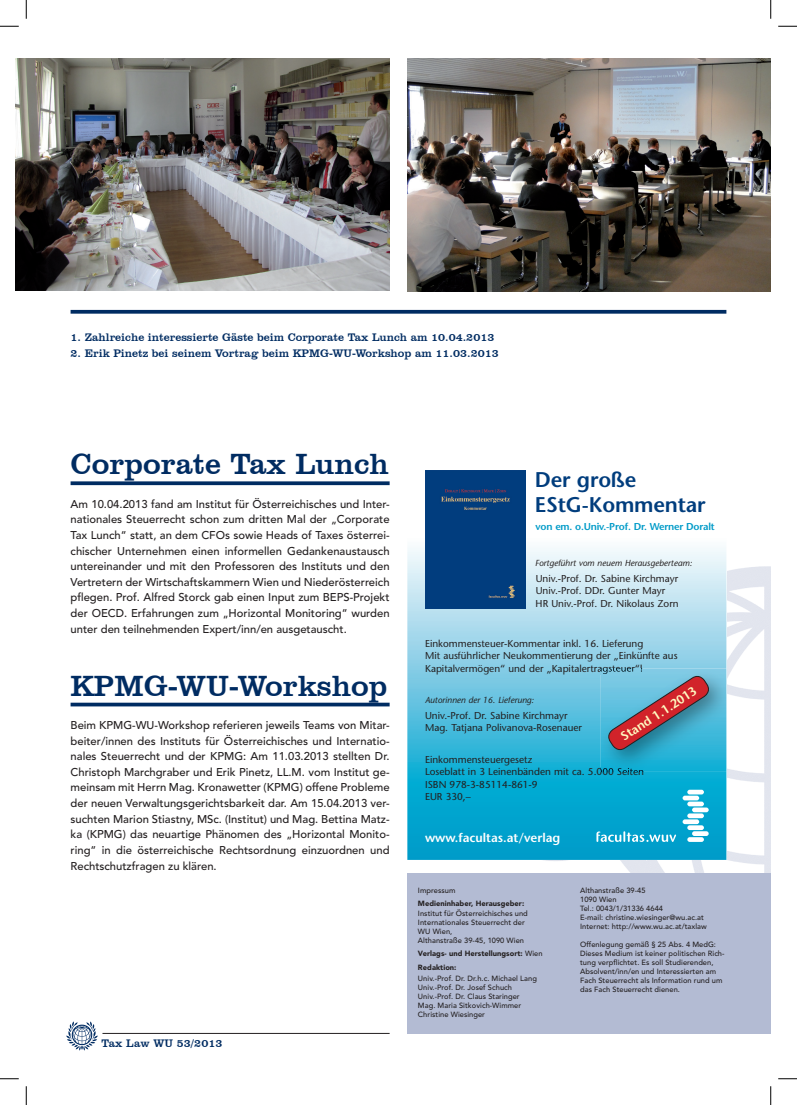
<style>
.page{position:relative;width:797px;height:1105px;background:#fff}
.page>*{position:absolute;margin:0;border:0;box-sizing:border-box;transform-origin:0 0}
.t1{font:30px "Clarendon BT";color:#002c62}
.t2{font:600 21.25px/25px "Stone Sans";letter-spacing:-.01em;color:#013d7d}
.t3{font:600 12.5px "Stone Sans";color:#fff}
.t4{font:600 12.5px "Stone Sans";color:#fffac1}
.t5{font:500 11.25px/15.6px "Avenir LT Std";color:#231f20;text-align:justify}
.t6{font:11.25px "Clarendon BT";color:#002c62}
.t7{font:10px/12.5px "Stone Sans";color:#231f20}
.t8{font:600 10px "Stone Sans";letter-spacing:-.02em;color:#009bc8}
.t9{font:italic 8.75px "Stone Sans";color:#231f20}
.t10{font:500 7.5px/9px "Avenir LT Std";letter-spacing:.005em;color:#231f20}
.t11{font:900 7.5px/14.4px "Avenir LT Std";letter-spacing:.005em;color:#231f20}
.s1{font-weight:500}
</style>
<div class="page">
<img style="left:544px;top:562px;width:226px;height:311px">
<hr style="left:102px;top:1033px;width:287px;height:1px;background:#231f20">
<img style="left:66px;top:1021px;width:32px;height:30px">
<svg style="left:71px;top:310px;width:655px;height:4px;background:#153d6f"></svg>
<svg style="left:71px;top:481px;width:318px;height:4px"></svg>
<hr style="left:71px;top:703px;width:318px;height:3px;background:#002c62">
<div style="left:407px;top:873px;width:363px;height:161px;background:#b3bbd3"></div>
<img style="left:16px;top:58px;width:373px;height:232px">
<img style="left:407px;top:58px;width:363px;height:233px">
<svg style="left:407px;top:536px;width:319px;height:324px;background:#65c5e0"></svg>
<svg style="left:596px;top:831px;width:80px;height:11px"></svg>
<div style="left:682px;top:819px;width:17px;height:5px;background:#fff;border-radius:2px"></div>
<div style="left:687px;top:825px;width:17px;height:5px;background:#fff;border-radius:2px"></div>
<div style="left:692px;top:831px;width:16px;height:5px;background:#fff;border-radius:2px"></div>
<div style="left:687px;top:837px;width:17px;height:5px;background:#fff;border-radius:2px"></div>
<hr style="left:682px;top:796px;width:17px;height:4px;background:#fff;border-radius:2px">
<hr style="left:687px;top:790px;width:17px;height:4px;background:#fff;border-radius:2px">
<hr style="left:687px;top:802px;width:17px;height:4px;background:#fff;border-radius:2px">
<div style="left:692px;top:807px;width:16px;height:5px;background:#fff;border-radius:2px"></div>
<div style="left:687px;top:813px;width:17px;height:5px;background:#fff;border-radius:2px"></div>
<div style="left:425px;top:470px;width:100px;height:138px;background:#013d7e"></div>
<img style="left:601px;top:668px;width:125px;height:104px">
<img style="left:601px;top:668px;width:41px;height:6px">
<img style="left:601px;top:768px;width:42px;height:4px">
<svg style="left:605px;top:673px;width:106px;height:80px;background:#71889e"></svg>
<svg style="left:0;top:25px;width:19px;height:2px"></svg>
<svg style="left:778px;top:25px;width:19px;height:2px"></svg>
<svg style="left:0;top:1078px;width:19px;height:1px"></svg>
<svg style="left:778px;top:1078px;width:19px;height:1px"></svg>
<svg style="left:25px;top:0;width:2px;height:19px"></svg>
<svg style="left:25px;top:1086px;width:2px;height:19px"></svg>
<svg style="left:770px;top:0;width:1px;height:19px"></svg>
<svg style="left:770px;top:1086px;width:1px;height:19px"></svg>
<p class="t6" style="left:71px;top:330px;width:425px">1. Zahlreiche interessierte Gäste beim Corporate Tax Lunch am 10.04.2013</p>
<p class="t6" style="left:71px;top:346px;width:430px">2. Erik Pinetz bei seinem Vortrag beim KPMG-WU-Workshop am 11.03.2013</p>
<h1 class="t1" style="left:71px;top:445px;width:320px">Corporate Tax Lunch</h1>
<p class="t5" style="left:71px;top:496px;width:320px">Am 10.04.2013 fand am Institut für Österreichisches und Inter&shy;nationales Steuerrecht schon zum dritten Mal der „Corporate Tax Lunch“ statt, an dem CFOs sowie Heads of Taxes österrei&shy;chischer Unternehmen einen informellen Gedankenaustausch untereinander und mit den Professoren des Instituts und den Vertretern der Wirtschaftskammern Wien und Niederösterreich pflegen. Prof. Alfred Storck gab einen Input zum BEPS-Projekt der OECD. Erfahrungen zum „Horizontal Monitoring“ wurden unter den teilnehmenden Expert/inn/en ausgetauscht.</p>
<h1 class="t1" style="left:71px;top:667px;width:319px">KPMG-WU-Workshop</h1>
<p class="t5" style="left:71px;top:717px;width:320px">Beim KPMG-WU-Workshop referieren jeweils Teams von Mitar&shy;beiter/innen des Instituts für Österreichisches und Internatio&shy;nales Steuerrecht und der KPMG: Am 11.03.2013 stellten Dr.<br>Christoph Marchgraber und Erik Pinetz, LL.M. vom Institut ge&shy;meinsam mit Herrn Mag. Kronawetter (KPMG) offene Probleme der neuen Verwaltungsgerichtsbarkeit dar. Am 15.04.2013 ver&shy;suchten Marion Stiastny, MSc. (Institut) und Mag. Bettina Matz&shy;ka (KPMG) das neuartige Phänomen des „Horizontal Monito&shy;ring“ in die österreichische Rechtsordnung einzuordnen und Rechtschutzfragen zu klären.</p>
<p class="t6" style="left:102px;top:1036px;width:122px">Tax Law WU 53/2013</p>
<h2 class="t2" style="left:535px;top:467px;width:172px">Der große<br>EStG-Kommentar</h2>
<p class="t8" style="left:535px;top:520px;width:181px">von em. o.Univ.-Prof. Dr. Werner Doralt</p>
<p class="t9" style="left:535px;top:557px;width:158px">Fortgeführt vom neuem Herausgeberteam:</p>
<p class="t7" style="left:535px;top:572px;width:144px">Univ.-Prof. Dr. Sabine Kirchmayr<br>Univ.-Prof. DDr. Gunter Mayr<br>HR Univ.-Prof. Dr. Nikolaus Zorn</p>
<p class="t7" style="left:425px;top:637px;width:254px">Einkommensteuer-Kommentar inkl. 16. Lieferung<br>Mit ausführlicher Neukommentierung der „Einkünfte aus<br>Kapitalvermögen“ und der „Kapitalertragsteuer“!</p>
<p class="t9" style="left:425px;top:694px;width:110px">Autorinnen der 16. Lieferung:</p>
<p class="t7" style="left:425px;top:709px;width:158px">Univ.-Prof. Dr. Sabine Kirchmayr<br>Mag. Tatjana Polivanova-Rosenauer</p>
<p class="t7" style="left:425px;top:753px;width:220px">Einkommensteuergesetz<br>Loseblatt in 3 Leinenbänden mit ca. 5.000 Seiten<br>ISBN 978-3-85114-861-9<br>EUR 330,–</p>
<p class="t4" style="left:617px;top:731px;width:89px;rotate:-33deg">Stand 1.1.2013</p>
<p class="t3" style="left:425px;top:830px;width:137px">www.facultas.at/verlag</p>
<p class="t10" style="left:418px;top:886px;width:39px">Impressum</p>
<p class="t11" style="left:418px;top:896px;width:108px">Medieninhaber, Herausgeber:</p>
<p class="t10" style="left:418px;top:909px;width:111px">Institut für Österreichisches und<br>Internationales Steuerrecht der<br>WU Wien,<br>Althanstraße 39-45, 1090 Wien</p>
<p class="t11" style="left:418px;top:946px;width:126px">Verlags- und Herstellungsort: <span class="s1">Wien<br></span>Redaktion:</p>
<p class="t10" style="left:418px;top:974px;width:120px">Univ.-Prof. Dr. Dr.h.c. Michael Lang<br>Univ.-Prof. Dr. Josef Schuch<br>Univ.-Prof. Dr. Claus Staringer<br>Mag. Maria Sitkovich-Wimmer<br>Christine Wiesinger</p>
<p class="t10" style="left:580px;top:886px;width:128px">Althanstraße 39-45<br>1090 Wien<br>Tel.: 0043/1/31336 4644<br>E-mail: christine.wiesinger@wu.ac.at<br>Internet: http://www.wu.ac.at/taxlaw</p>
<p class="t10" style="left:580px;top:940px;width:146px">Offenlegung gemäß § 25 Abs. 4 MedG:<br>Dieses Medium ist keiner politischen Rich&shy;tung verpflichtet. Es soll Studierenden, Absolvent/inn/en und Interessierten am Fach Steuerrecht als Information rund um das Fach Steuerrecht dienen.</p>
</div>
